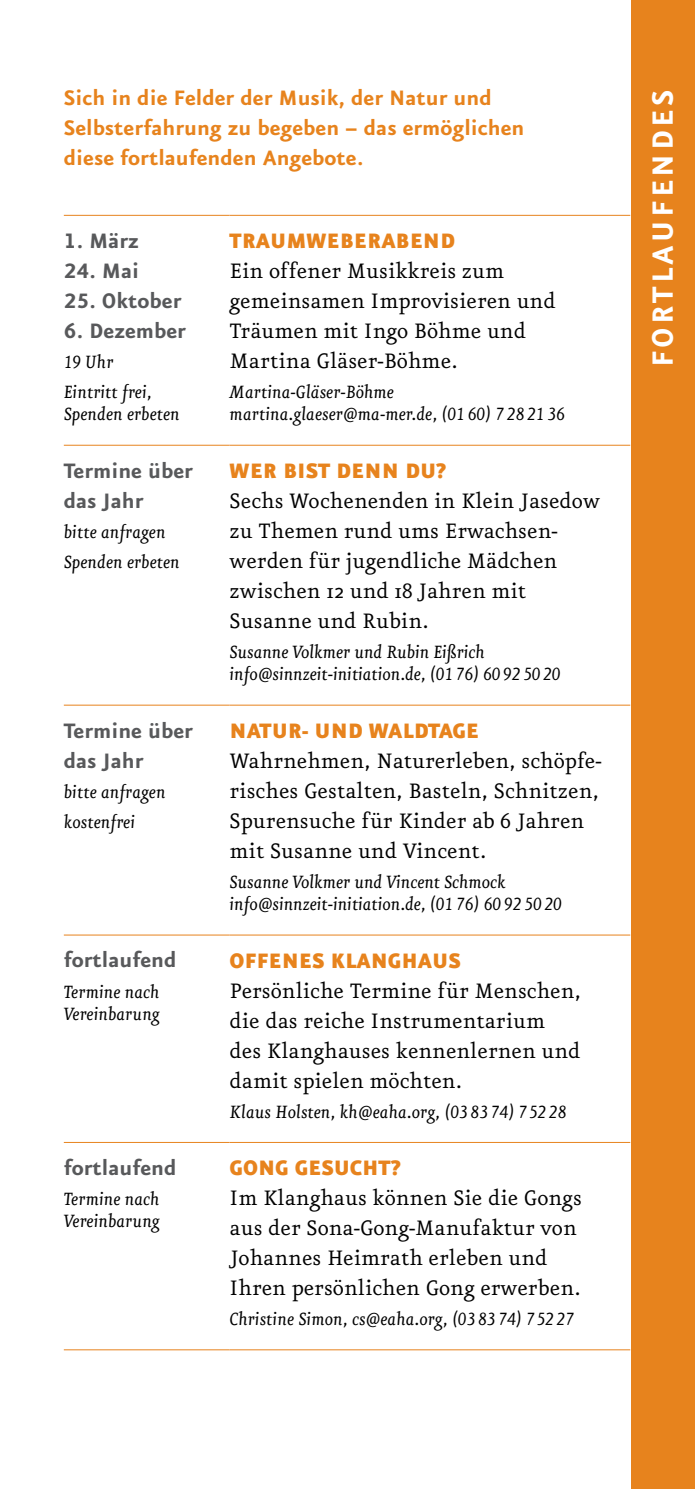
<style>
.page{position:relative;width:695px;height:1489px;background:#fff}
.page>*{position:absolute;margin:0;border:0;box-sizing:border-box;transform-origin:0 0}
.t1{font:35px "Eureka Sans CE Bold Caps";letter-spacing:.1em;color:#fff}
.t2{font:25px/30px "Eureka CE";color:#000}
.t3{font:700 25px/30px "Eureka Sans CE";color:#e7831d}
.t4{font:700 25px/30px "Eureka Sans CE";color:#58595b}
.t5{font:25px "Eureka Sans CE Black Caps";color:#e7831d}
.t6{font:25px "Eureka Sans CE Bold Caps";color:#58595b}
.t7{font:italic 21.25px/22.5px "Eureka CE";color:#000}
.s1{font-family:"Eureka Sans CE Bold Caps";font-weight:400}
.s2{font-family:"Eureka Sans CE";font-weight:700}
</style>
<div class="page">
<hr style="left:64px;top:215px;width:165px;height:1px;background:#e7831d">
<hr style="left:229px;top:215px;width:401px;height:1px;background:#e7831d">
<hr style="left:64px;top:445px;width:165px;height:1px;background:#e7831d">
<hr style="left:229px;top:445px;width:401px;height:1px;background:#e7831d">
<hr style="left:64px;top:704px;width:165px;height:1px;background:#e7831d">
<hr style="left:229px;top:704px;width:401px;height:1px;background:#e7831d">
<hr style="left:64px;top:934px;width:165px;height:1px;background:#e7831d">
<hr style="left:229px;top:934px;width:401px;height:1px;background:#e7831d">
<hr style="left:64px;top:1141px;width:165px;height:1px;background:#e7831d">
<hr style="left:229px;top:1141px;width:401px;height:1px;background:#e7831d">
<hr style="left:64px;top:1349px;width:165px;height:1px;background:#e7831d">
<hr style="left:229px;top:1349px;width:401px;height:1px;background:#e7831d">
<div style="left:631px;top:0;width:63px;height:1488px;background:#e7831d"></div>
<p class="t3" style="left:64px;top:83px;width:462px">Sich in die Felder der Musik, der Natur und<br>Selbsterfahrung zu begeben – das ermöglichen diese fortlaufenden Angebote.</p>
<p class="t4" style="left:64px;top:226px;width:77px"><span class="s1">1.</span> März</p>
<p class="t6" style="left:64px;top:258px;width:77px">24. <span class="s2">Mai</span></p>
<p class="t4" style="left:64px;top:286px;width:119px"><span class="s1">25.</span> Oktober</p>
<p class="t4" style="left:64px;top:316px;width:124px"><span class="s1">6.</span> Dezember</p>
<p class="t7" style="left:64px;top:347px;width:89px;line-height:30px">19 Uhr<br>Eintritt frei,</p>
<p class="t7" style="left:64px;top:404px;width:117px">Spenden erbeten</p>
<p class="t5" style="left:229px;top:227px;width:57px">TRAUMWEBER</p>
<p class="t5" style="left:381px;top:227px;width:30px">ABEND</p>
<p class="t2" style="left:229px;top:256px;width:327px">Ein offener Musikkreis zum gemeinsamen Improvisieren und<br>Träumen mit Ingo Böhme und<br>Martina Gläser-Böhme.</p>
<p class="t7" style="left:229px;top:381px;width:337px">Martina-Gläser-Böhme martina.glaeser@ma-mer.de, (01 60) 7 28 21 36</p>
<p class="t4" style="left:64px;top:455px;width:131px">Termine über das Jahr</p>
<p class="t7" style="left:64px;top:517px;width:117px;line-height:30px">bitte anfragen<br>Spenden erbeten</p>
<p class="t5" style="left:229px;top:457px;width:123px">WER BISTDENN</p>
<p class="t5" style="left:405px;top:457px;width:42px">DU?</p>
<p class="t2" style="left:229px;top:486px;width:371px">Sechs Wochenenden in Klein Jasedow zu Themen rund ums Erwachsen&shy;werden für jugendliche Mädchen zwischen 12 und 18 Jahren mit<br>Susanne und Rubin.</p>
<p class="t7" style="left:229px;top:641px;width:332px">Susanne Volkmer und Rubin Eißrich info@sinnzeit-initiation.de, (01 76) 60 92 50 20</p>
<p class="t4" style="left:64px;top:715px;width:131px">Termine über das Jahr</p>
<p class="t7" style="left:64px;top:777px;width:103px;line-height:30px">bitte anfragen kostenfrei</p>
<p class="t5" style="left:229px;top:717px;width:102px">NATUR- UND</p>
<p class="t5" style="left:369px;top:717px;width:108px">WALDTAGE</p>
<p class="t2" style="left:229px;top:746px;width:373px">Wahrnehmen, Naturerleben, schöpfe&shy;risches Gestalten, Basteln, Schnitzen, Spurensuche für Kinder ab 6 Jahren mit Susanne und Vincent.</p>
<p class="t7" style="left:229px;top:871px;width:334px">Susanne Volkmer und Vincent Schmock info@sinnzeit-initiation.de, (01 76) 60 92 50 20</p>
<p class="t4" style="left:64px;top:945px;width:114px">fortlaufend</p>
<p class="t7" style="left:64px;top:980px;width:97px">Termine nach<br>Vereinbarung</p>
<p class="t5" style="left:229px;top:947px;width:232px">OFFENES KLANGHAUS</p>
<p class="t2" style="left:229px;top:976px;width:353px">Persönliche Termine für Menschen, die das reiche Instrumentarium des Klanghauses kennenlernen und damit spielen möchten.</p>
<p class="t7" style="left:229px;top:1100px;width:338px">Klaus Holsten, kh@eaha.org, (03 83 74) 752 28</p>
<p class="t4" style="left:64px;top:1152px;width:114px">fortlaufend</p>
<p class="t7" style="left:64px;top:1188px;width:97px">Termine nach<br>Vereinbarung</p>
<p class="t5" style="left:229px;top:1154px;width:119px">GONG GESUCHT</p>
<p class="t5" style="left:390px;top:1154px;width:11px">?</p>
<p class="t2" style="left:229px;top:1183px;width:354px">Im Klanghaus können Sie die Gongs aus der Sona-Gong-Manufaktur von Johannes Heimrath erleben und Ihren persönlichen Gong erwerben.</p>
<p class="t7" style="left:229px;top:1308px;width:346px">Christine Simon, cs@eaha.org, (03 83 74) 752 27</p>
<h1 class="t1" style="left:644px;top:367px;width:279px;rotate:-90deg">Fortlaufendes</h1>
</div>
